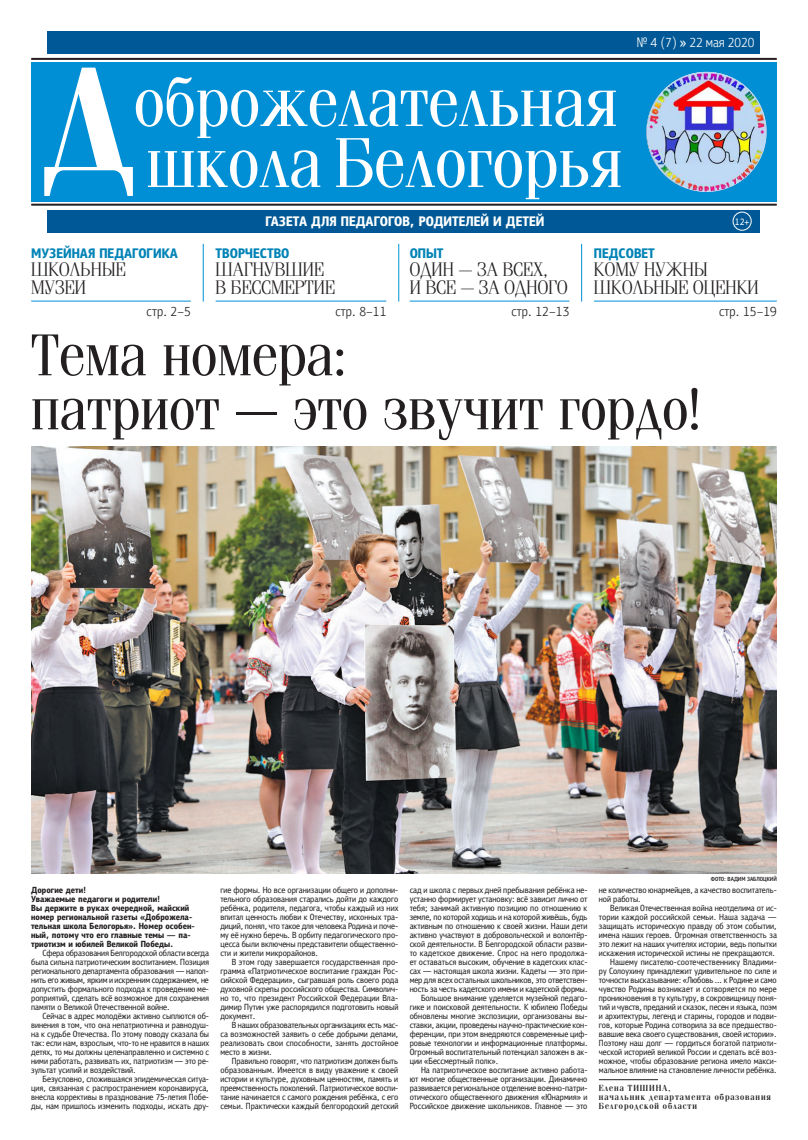
<style>
.page{position:relative;width:808px;height:1140px;background:#fff}
.page>*{position:absolute;margin:0;border:0;box-sizing:border-box;transform-origin:0 0}
.t1{font:60px/54px "Free Fountain";letter-spacing:.01em;color:#231f20}
.t2{font:300 20px/18px "Free Fountain";letter-spacing:.01em;color:#231f20}
.t3{font:700 14px "Free Korocha";color:#0083b6}
.t4{font:700 14px "Free Korocha";color:#fff}
.t5{font:300 14px "Free Korocha";letter-spacing:.01em;color:#231f20}
.t6{font:300 14px "Free Korocha";color:#fff}
.t7{font:9.8px "Free Korocha";color:#fff}
.t8{font:9px/9px "Free Korocha";color:#231f20;text-align:justify}
.t9{font:700 9px/9px "Free Korocha";color:#231f20}
.t10{font:600 9px/9px "Free Fountain";letter-spacing:.1em;color:#231f20}
.t11{font:500 6px "Free Korocha";color:#231f20}
.s1{font-weight:400}
</style>
<div class="page">
<div style="left:48px;top:31px;width:712px;height:23px;background:#005996"></div>
<div style="left:48px;top:210px;width:712px;height:22px;background:#005996"></div>
<hr style="left:31px;top:58px;width:746px;height:2px;background:#231f20">
<hr style="left:31px;top:204px;width:746px;height:2px;background:#231f20">
<div style="left:31px;top:62px;width:746px;height:140px;background:#008fd5"></div>
<img style="left:646px;top:72px;width:120px;height:120px;border-radius:60px">
<svg style="left:44px;top:68px;width:576px;height:131px"></svg>
<hr style="left:203px;top:244px;width:1px;height:57px;background:#008fd5">
<hr style="left:398px;top:244px;width:1px;height:57px;background:#008fd5">
<hr style="left:581px;top:244px;width:1px;height:57px;background:#008fd5">
<hr style="left:31px;top:301px;width:160px;height:1px;background:#008fd5">
<hr style="left:216px;top:301px;width:170px;height:1px;background:#008fd5">
<hr style="left:410px;top:301px;width:159px;height:1px;background:#008fd5">
<hr style="left:594px;top:301px;width:183px;height:1px;background:#008fd5">
<div style="left:732px;top:212px;width:20px;height:19px;border:1px solid #fff;border-radius:50%"></div>
<img style="left:31px;top:446px;width:746px;height:427px">
<hr style="left:599px;top:1079px;width:59px;height:1px;background:#231f20">
<h3 class="t6" style="left:637px;top:34px;width:119px">№ 4 (7) <span class="s1">»</span> 22 мая 2020</h3>
<h3 class="t3" style="left:31px;top:245px;width:148px">МУЗЕЙНАЯ ПЕДАГОГИКА</h3>
<h2 class="t2" style="left:31px;top:261px;width:96px">ШКОЛЬНЫЕ<br>МУЗЕИ</h2>
<h3 class="t5" style="left:147px;top:303px;width:46px">стр. 2–5</h3>
<h3 class="t4" style="left:265px;top:213px;width:280px">ГАЗЕТА ДЛЯ ПЕДАГОГОВ, РОДИТЕЛЕЙ И ДЕТЕЙ</h3>
<h3 class="t3" style="left:216px;top:245px;width:75px">ТВОРЧЕСТВО</h3>
<h2 class="t2" style="left:216px;top:261px;width:121px">ШАГНУВШИЕ<br>В БЕССМЕРТИЕ</h2>
<h3 class="t5" style="left:335px;top:303px;width:53px">стр. 8–11</h3>
<h3 class="t3" style="left:410px;top:245px;width:35px">ОПЫТ</h3>
<h2 class="t2" style="left:410px;top:261px;width:159px">ОДИН — ЗА ВСЕХ,<br>И ВСЕ — ЗА ОДНОГО</h2>
<h3 class="t5" style="left:511px;top:303px;width:59px">стр. 12–13</h3>
<p class="t7" style="left:735px;top:216px;width:16px">12+</p>
<h3 class="t3" style="left:594px;top:245px;width:62px">ПЕДСОВЕТ</h3>
<h2 class="t2" style="left:594px;top:261px;width:166px">КОМУ НУЖНЫ<br>ШКОЛЬНЫЕ ОЦЕНКИ</h2>
<h3 class="t5" style="left:719px;top:303px;width:59px">стр. 15–19</h3>
<h1 class="t1" style="left:31px;top:328px;width:671px">Тема номера:<br>патриот — это звучит гордо!</h1>
<p class="t11" style="left:711px;top:875px;width:68px">ФОТО: ВАДИМ ЗАБЛОЦКИЙ</p>
<p class="t9" style="left:31px;top:885px;width:165px">Дорогие дети!<br>Уважаемые педагоги и родители!<br>Вы держите в руках очередной, майский номер региональной газеты «Доброжела&shy;тельная школа Белогорья». Номер особен&shy;ный, потому что его главные темы — па&shy;триотизм и юбилей Великой Победы.</p>
<p class="t8" style="left:31px;top:948px;width:179px;text-indent:11px">Сфера образования Белгородской области всегда была сильна патриотическим воспитанием. Позиция регионального департамента образования — напол&shy;нить его живым, ярким и искренним содержанием, не допустить формального подхода к проведению ме&shy;роприятий, сделать всё возможное для сохранения памяти о Великой Отечественной войне.</p>
<p class="t8" style="left:31px;top:1011px;width:179px;text-indent:11px">Сейчас в адрес молодёжи активно сыплются об&shy;винения в том, что она непатриотична и равнодуш&shy;на к судьбе Отечества. По этому поводу сказала бы так: если нам, взрослым, что-то не нравится в наших детях, то мы должны целенаправленно и системно с ними работать, развивать их, патриотизм — это ре&shy;зультат усилий и воздействий.</p>
<p class="t8" style="left:31px;top:1074px;width:179px;text-indent:11px">Безусловно, сложившаяся эпидемическая ситуа&shy;ция, связанная с распространением коронавируса, внесла коррективы в празднование 75-летия Побе&shy;ды, нам пришлось изменить подходы, искать дру-</p>
<p class="t8" style="left:220px;top:885px;width:179px">гие формы. Но все организации общего и дополни&shy;тельного образования старались дойти до каждого ребёнка, родителя, педагога, чтобы каждый из них впитал ценность любви к Отечеству, исконных тра&shy;диций, понял, что такое для человека Родина и поче&shy;му её нужно беречь. В орбиту педагогического про&shy;цесса были включены представители общественно&shy;сти и жители микрорайонов.</p>
<p class="t8" style="left:220px;top:957px;width:179px;text-indent:11px">В этом году завершается государственная про&shy;грамма «Патриотическое воспитание граждан Рос&shy;сийской Федерации», сыгравшая роль своего рода духовной скрепы российского общества. Символич&shy;но то, что президент Российской Федерации Вла&shy;димир Путин уже распорядился подготовить новый документ.</p>
<p class="t8" style="left:220px;top:1020px;width:179px;text-indent:11px">В наших образовательных организациях есть мас&shy;са возможностей заявить о себе добрыми делами, реализовать свои способности, занять достойное место в жизни.</p>
<p class="t8" style="left:220px;top:1056px;width:179px;text-indent:11px">Правильно говорят, что патриотизм должен быть образованным. Имеется в виду уважение к своей истории и культуре, духовным ценностям, память и преемственность поколений. Патриотическое воспи&shy;тание начинается с самого рождения ребёнка, с его семьи. Практически каждый белгородский детский</p>
<p class="t8" style="left:410px;top:885px;width:179px">сад и школа с первых дней пребывания ребёнка не-</p>
<p class="t8" style="left:410px;top:894px;width:179px">устанно формирует установку: всё зависит лично от</p>
<p class="t8" style="left:410px;top:903px;width:179px">тебя; занимай активную позицию по отношению к</p>
<p class="t8" style="left:410px;top:912px;width:179px">земле, по которой ходишь и на которой живёшь, будь</p>
<p class="t8" style="left:410px;top:921px;width:179px">активным по отношению к своей жизни. Наши дети</p>
<p class="t8" style="left:410px;top:930px;width:179px">активно участвуют в добровольческой и волонтёр-</p>
<p class="t8" style="left:410px;top:939px;width:179px">ской деятельности. В Белгородской области разви-</p>
<p class="t8" style="left:410px;top:948px;width:179px">то кадетское движение. Спрос на него продолжа-</p>
<p class="t8" style="left:410px;top:957px;width:179px">ет оставаться высоким, обучение в кадетских клас-</p>
<p class="t8" style="left:410px;top:966px;width:179px">сах — настоящая школа жизни. Кадеты — это при-</p>
<p class="t8" style="left:410px;top:975px;width:179px">мер для всех остальных школьников, это ответствен-</p>
<p class="t8" style="left:410px;top:984px;width:179px">ность за честь кадетского имени и кадетской формы.</p>
<p class="t8" style="left:421px;top:993px;width:168px">Большое внимание уделяется музейной педаго-</p>
<p class="t8" style="left:410px;top:1002px;width:179px">гике и поисковой деятельности. К юбилею Победы</p>
<p class="t8" style="left:410px;top:1011px;width:179px">обновлены многие экспозиции, организованы вы-</p>
<p class="t8" style="left:410px;top:1020px;width:179px">ставки, акции, проведены научно-практические кон-</p>
<p class="t8" style="left:410px;top:1029px;width:179px">ференции, при этом внедряются современные циф-</p>
<p class="t8" style="left:410px;top:1038px;width:180px">ровые технологии и информационные платформы.</p>
<p class="t8" style="left:410px;top:1047px;width:179px">Огромный воспитательный потенциал заложен в ак-</p>
<p class="t8" style="left:410px;top:1056px;width:90px">ции «Бессмертный полк».</p>
<p class="t8" style="left:421px;top:1065px;width:168px">На патриотическое воспитание активно работа-</p>
<p class="t8" style="left:410px;top:1074px;width:179px">ют многие общественные организации. Динамично</p>
<p class="t8" style="left:410px;top:1083px;width:179px">развивается региональное отделение военно-патри-</p>
<p class="t8" style="left:410px;top:1092px;width:179px">отического общественного движения «Юнармия» и</p>
<p class="t8" style="left:410px;top:1101px;width:179px">Российское движение школьников. Главное — это</p>
<p class="t8" style="left:599px;top:885px;width:179px">не количество юнармейцев, а качество воспитатель&shy;ной работы.</p>
<p class="t8" style="left:599px;top:903px;width:180px;text-align:right">Великая Отечественная война неотделима от ис&shy;тории каждой российской семьи. Наша задача — защищать историческую правду об этом событии, имена наших героев. Огромная ответственность за это лежит на наших учителях истории, ведь попытки искажения исторической истины не прекращаются.<br>Нашему писателю-соотечественнику Владими-<br>ру Солоухину принадлежит удивительное по силе и точности высказывание: «Любовь … к Родине и само чувство Родины возникает и сотворяется по мере проникновения в ту культуру, в сокровищницу поня&shy;тий и чувств, преданий и сказок, песен и языка, поэм и архитектуры, легенд и старины, городов и подви&shy;гов, которые Родина сотворила за все предшество&shy;вавшие века своего существования, своей истории».<br>Поэтому наш долг — гордиться богатой патриоти&shy;ческой историей великой России и сделать всё воз&shy;можное, чтобы образование региона имело макси&shy;мальное влияние на становление личности ребёнка.</p>
<p class="t10" style="left:599px;top:1083px;width:174px">Елена ТИШИНА,<br>начальник департамента образования<br>Белгородской области</p>
</div>
